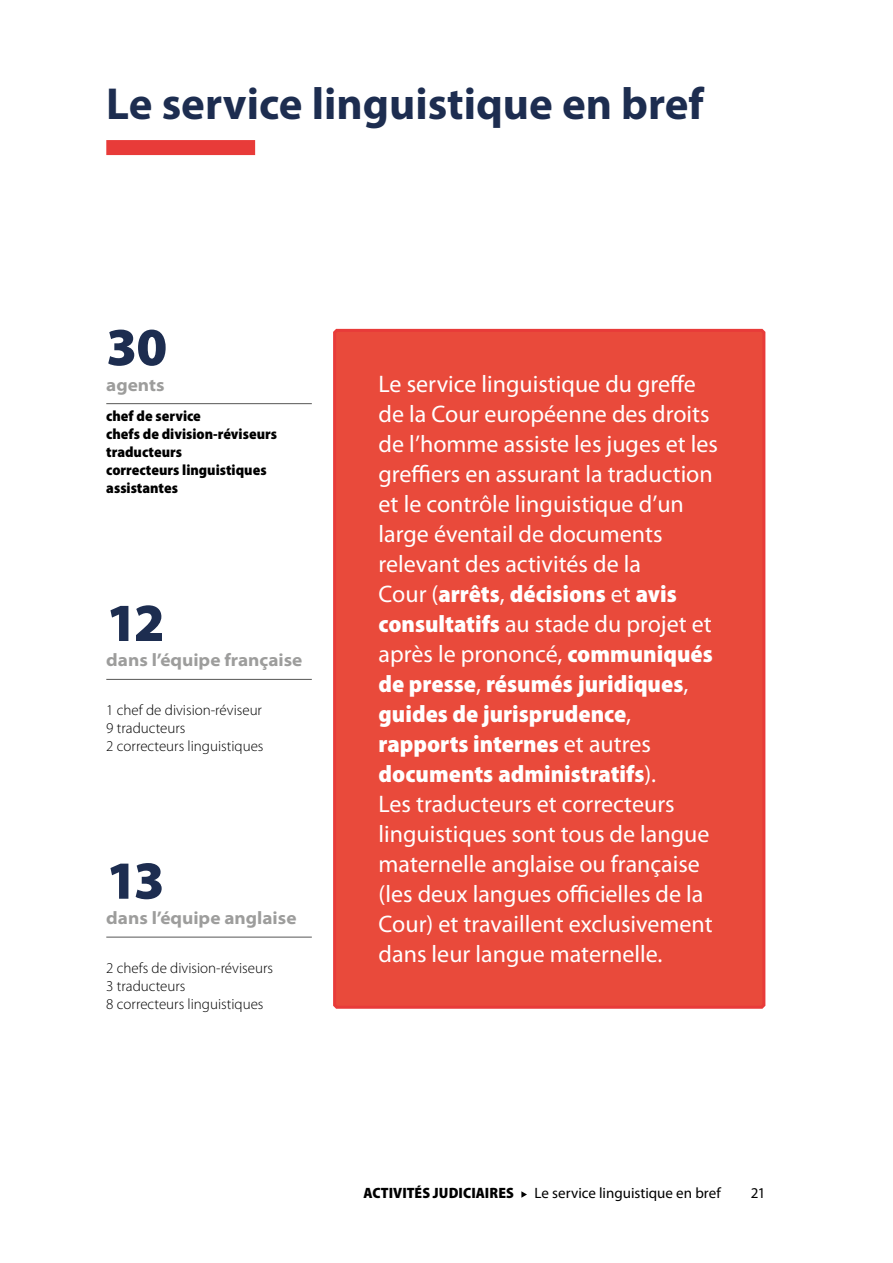
<style>
.page{position:relative;width:893px;height:1263px;background:#fff}
.page>*{position:absolute;margin:0;border:0;box-sizing:border-box;transform-origin:0 0}
.t1{font:900 54px "Myriad Pro";color:#1d2d50}
.t2{font:700 45px "Myriad Pro";color:#1d2d50}
.t3{font:24px/30px "Myriad Pro";color:#fff}
.t4{font:700 semi-expanded 18px "Myriad Pro";color:#9d9d9c}
.t5{font:300 15px/18px "Myriad Pro";color:#000}
.t6{font:900 semi-condensed 15px/18px "Myriad Pro";color:#000}
.t7{font:15px "Myriad Pro";color:#000}
.s1{font-weight:900;font-stretch:semi-condensed}
</style>
<div class="page">
<svg style="left:521px;top:1191px;width:6px;height:7px"></svg>
<div style="left:106px;top:140px;width:149px;height:15px;background:#e83b39"></div>
<div style="left:333px;top:328px;width:433px;height:681px;background:#e94a3b"></div>
<hr style="left:106px;top:403px;width:206px;height:1px;background:#575756">
<hr style="left:106px;top:679px;width:206px;height:1px;background:#575756">
<hr style="left:106px;top:937px;width:206px;height:1px;background:#575756">
<h2 class="t2" style="left:106px;top:74px;width:599px">Le service linguistique en bref</h2>
<h1 class="t1" style="left:106px;top:311px;width:62px">30</h1>
<p class="t4" style="left:106px;top:372px;width:60px">agents</p>
<p class="t6" style="left:106px;top:407px;width:172px">chef de service<br>chefs de division-réviseurs traducteurs<br>correcteurs linguistiques assistantes</p>
<h1 class="t1" style="left:106px;top:587px;width:60px">12</h1>
<p class="t4" style="left:106px;top:648px;width:198px">dans l’équipe française</p>
<p class="t5" style="left:106px;top:701px;width:159px">1 chef de division-réviseur<br>9 traducteurs<br>2 correcteurs linguistiques</p>
<h1 class="t1" style="left:106px;top:844px;width:60px">13</h1>
<p class="t4" style="left:106px;top:906px;width:192px">dans l’équipe anglaise</p>
<p class="t5" style="left:106px;top:958px;width:168px">2 chefs de division-réviseurs<br>3 traducteurs<br>8 correcteurs linguistiques</p>
<p class="t3" style="left:379px;top:369px;width:341px">Le service linguistique du greffe de la Cour européenne des droits de l’homme assiste les juges et les greffiers en assurant la traduction et le contrôle linguistique d’un large éventail de documents relevant des activités de la<br>Cour (<span class="s1">arrêts</span>, <span class="s1">décisions</span> et <span class="s1">avis consultatifs</span> au stade du projet et après le prononcé, <span class="s1">communiqués de presse</span>, <span class="s1">résumés juridiques</span>, <span class="s1">guides de jurisprudence</span>, <span class="s1">rapports internes</span> et autres <span class="s1">documents administratifs</span>).<br>Les traducteurs et correcteurs linguistiques sont tous de langue maternelle anglaise ou française (les deux langues officielles de la<br>Cour) et travaillent exclusivement dans leur langue maternelle.</p>
<p class="t6" style="left:364px;top:1183px;width:152px">ACTIVITÉS JUDICIAIRES</p>
<p class="t7" style="left:534px;top:1183px;width:188px">Le service linguistique en bref</p>
<p class="t7" style="left:751px;top:1183px;width:16px">21</p>
</div>
